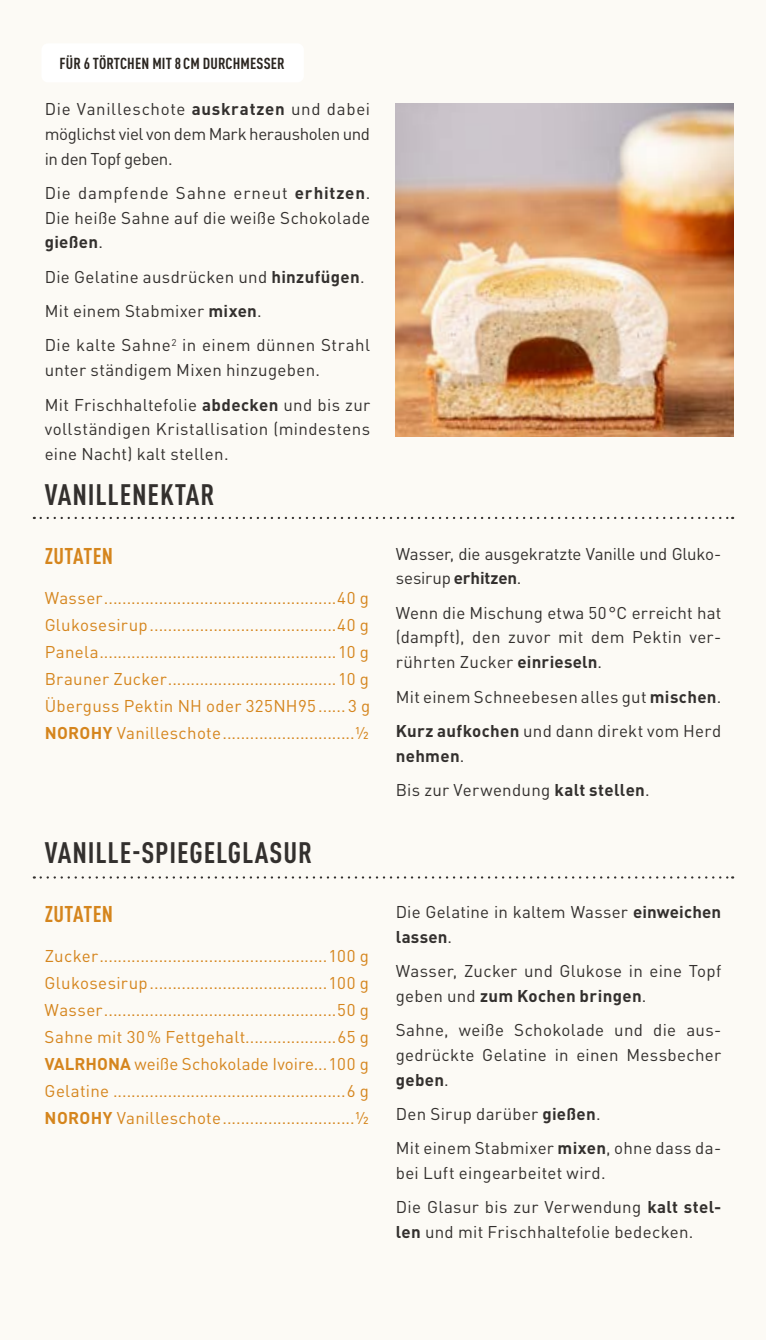
<style>
.page{position:relative;width:766px;height:1340px;background:#fff}
.page>*{position:absolute;margin:0;border:0;box-sizing:border-box;transform-origin:0 0}
.t1{font:700 condensed 29.25px "DINOT";letter-spacing:.03em;color:#33302e}
.t2{font:700 condensed 22.5px "DINOT";letter-spacing:.015em;color:#d5851d}
.t3{font:16.88px/24.8px "DINOT";letter-spacing:.02em;color:#33302e}
.t4{font:16.88px/27px "DINOT";letter-spacing:.015em;color:#d5851d;text-align:justify}
.t5{font:16.88px/24.8px "DINOT";letter-spacing:-.01em;color:#33302e}
.t6{font:700 condensed 15.75px "DINOT";letter-spacing:.01em;color:#2a2520}
.s1{font-weight:700}
</style>
<div class="page">
<div style="left:0;top:0;width:765px;height:1339px;background:#fcfaf5"></div>
<svg style="left:41px;top:517px;width:692px;height:2px"></svg>
<svg style="left:41px;top:876px;width:692px;height:2px"></svg>
<div style="left:41px;top:43px;width:263px;height:39px;background:#fff;border-radius:6px"></div>
<img style="left:395px;top:103px;width:338px;height:333px">
<p class="t6" style="left:59px;top:54px;width:227px">FÜR 6 TÖRTCHEN MIT 8 CM DURCHMESSER</p>
<p class="t3" style="left:45px;top:96px;width:327px;text-align:justify">Die Vanilleschote <span class="s1">auskratzen</span> und dabei möglichst viel von dem Mark herausholen und in den Topf geben.</p>
<p class="t3" style="left:45px;top:180px;width:327px;text-align:justify">Die dampfende Sahne erneut <span class="s1">erhitzen</span>.<br>Die heiße Sahne auf die weiße Schokolade <span class="s1">gießen</span>.</p>
<p class="t3" style="left:45px;top:259px;width:327px;line-height:34.2px">Die Gelatine ausdrücken und <span class="s1">hinzufügen</span>.<br>Mit einem Stabmixer <span class="s1">mixen</span>.<br>Die kalte Sahne<sup>2</sup> in einem dünnen Strahl</p>
<p class="t3" style="left:45px;top:352px;width:327px;line-height:34.4px">unter ständigem Mixen hinzugeben.<br>Mit Frischhaltefolie <span class="s1">abdecken</span> und bis zur</p>
<p class="t3" style="left:45px;top:416px;width:327px">vollständigen Kristallisation (mindestens eine Nacht) kalt stellen.</p>
<h1 class="t1" style="left:45px;top:477px;width:171px">VANILLENEKTAR</h1>
<h2 class="t2" style="left:45px;top:543px;width:70px">ZUTATEN</h2>
<p class="t4" style="left:45px;top:584px;width:326px">Wasser...................................................40 g Glukosesirup.........................................40 g Panela....................................................10 g Brauner Zucker.....................................10 g Überguss Pektin NH oder 325NH95</p>
<p class="t4" style="left:45px;top:692px;width:327px;text-align:right">3 g<br><span class="s1">NOROHY</span> Vanilleschote.............................½</p>
<h1 class="t1" style="left:45px;top:835px;width:268px">VANILLE-SPIEGELGLASUR</h1>
<h2 class="t2" style="left:45px;top:900px;width:70px">ZUTATEN</h2>
<p class="t4" style="left:45px;top:941px;width:326px">Zucker..................................................100 g Glukosesirup.......................................100 g Wasser...................................................50 g Sahne mit 30% Fettgehalt....................65 g <span class="s1">VALRHONA</span> weiße Schokolade Ivoire...100 g Gelatine ...................................................6 g <span class="s1">NOROHY</span> Vanilleschote.............................½</p>
<p class="t5" style="left:395px;top:540px;width:327px">Wasser, die ausgekratzte Vanille und Gluko&shy;sesirup <span class="s1">erhitzen</span>.</p>
<p class="t3" style="left:395px;top:599px;width:327px;text-align:justify">Wenn die Mischung etwa 50°C erreicht hat (dampft), den zuvor mit dem Pektin ver&shy;rührten Zucker <span class="s1">einrieseln</span>.</p>
<p class="t3" style="left:395px;top:678px;width:327px;line-height:34.4px">Mit einem Schneebesen alles gut <span class="s1">mischen</span>.<br><span class="s1">Kurz aufkochen</span> und dann direkt vom Herd</p>
<p class="t3" style="left:395px;top:737px;width:255px;line-height:34.4px"><span class="s1">nehmen</span>.<br>Bis zur Verwendung <span class="s1">kalt stellen</span>.</p>
<p class="t3" style="left:395px;top:898px;width:327px">Die Gelatine in kaltem Wasser <span class="s1">einweichen lassen</span>.</p>
<p class="t3" style="left:395px;top:957px;width:327px">Wasser, Zucker und Glukose in eine Topf geben und <span class="s1">zum Kochen bringen</span>.</p>
<p class="t3" style="left:395px;top:1016px;width:327px;text-align:justify">Sahne, weiße Schokolade und die aus&shy;gedrückte Gelatine in einen Messbecher <span class="s1">geben</span>.</p>
<p class="t3" style="left:395px;top:1095px;width:327px;line-height:34.4px">Den Sirup darüber <span class="s1">gießen</span>.<br>Mit einem Stabmixer <span class="s1">mixen</span>, ohne dass da-</p>
<p class="t3" style="left:395px;top:1154px;width:327px;line-height:34.4px">bei Luft eingearbeitet wird.<br>Die Glasur bis zur Verwendung <span class="s1">kalt stel-</span></p>
<p class="t3" style="left:395px;top:1218px;width:299px"><span class="s1">len</span> und mit Frischhaltefolie bedecken.</p>
</div>
